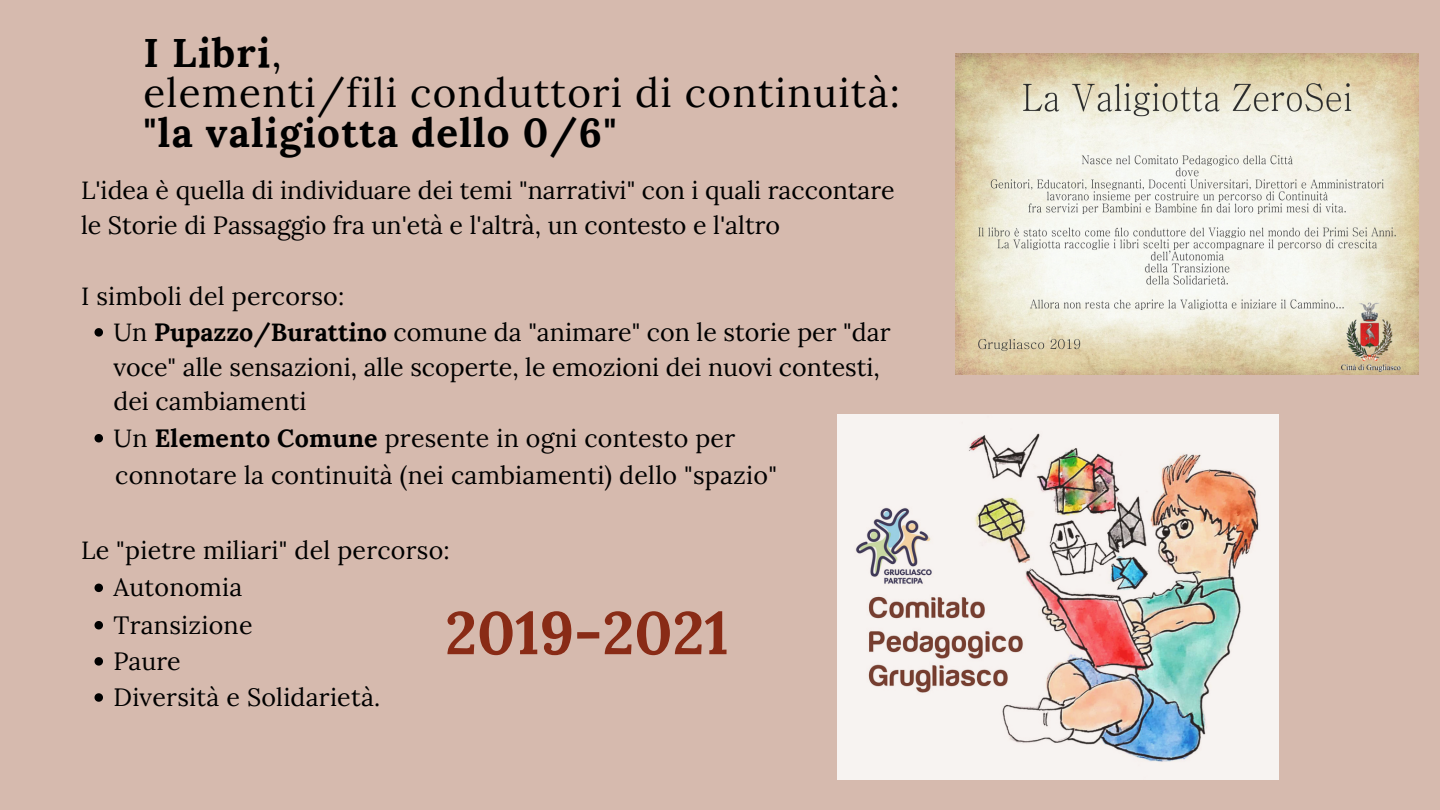
<style>
.page{position:relative;width:1440px;height:810px;background:#d6baae}
.page>*{position:absolute;margin:0;border:0;box-sizing:border-box;transform-origin:0 0}
.t1{font:700 60px "Lora";color:#892b16}
.t2{font:40.3px "Lora";letter-spacing:.03em;color:#000}
.t3{font:700 40.3px "Lora";letter-spacing:.03em;color:#000}
.t4{font:25px/34.9px "Lora";color:#000}
.s1{font-weight:400}
.s2{font-weight:700}
</style>
<div class="page">
<img style="left:838px;top:415px;width:441px;height:364px">
<img style="left:955px;top:53px;width:464px;height:321px">
<svg style="left:95px;top:328px;width:8px;height:9px"></svg>
<svg style="left:95px;top:434px;width:8px;height:8px"></svg>
<svg style="left:95px;top:584px;width:8px;height:8px"></svg>
<svg style="left:95px;top:621px;width:8px;height:8px"></svg>
<svg style="left:95px;top:657px;width:8px;height:9px"></svg>
<svg style="left:95px;top:693px;width:8px;height:9px"></svg>
<p class="t3" style="left:144px;top:26px;width:140px">I Libri<span class="s1">,</span></p>
<p class="t2" style="left:144px;top:66px;width:758px">elementi/fili conduttori di continuità:</p>
<p class="t3" style="left:144px;top:107px;width:474px">"la valigiotta dello 0/6"</p>
<p class="t4" style="left:81px;top:172px;width:815px">L'idea è quella di individuare dei temi "narrativi" con i quali raccontare le Storie di Passaggio fra un'età e l'altrà, un contesto e l'altro</p>
<p class="t4" style="left:81px;top:278px;width:265px">I simboli del percorso:</p>
<p class="t4" style="left:113px;top:314px;width:779px">Un <span class="s2">Pupazzo/Burattino</span> comune da "animare" con le storie per "dar voce" alle sensazioni, alle scoperte, le emozioni dei nuovi contesti, dei cambiamenti</p>
<p class="t4" style="left:113px;top:420px;width:623px">Un <span class="s2">Elemento Comune</span> presente in ogni contesto per</p>
<p class="t4" style="left:115px;top:457px;width:663px">connotare la continuità (nei cambiamenti) dello "spazio"</p>
<p class="t4" style="left:81px;top:532px;width:370px">Le "pietre miliari" del percorso:</p>
<p class="t4" style="left:113px;top:570px;width:130px">Autonomia</p>
<p class="t4" style="left:113px;top:607px;width:141px">Transizione</p>
<p class="t4" style="left:113px;top:643px;width:69px">Paure</p>
<p class="t4" style="left:113px;top:679px;width:268px">Diversità e Solidarietà.</p>
<p class="t1" style="left:445px;top:594px;width:285px">2019-2021</p>
</div>
